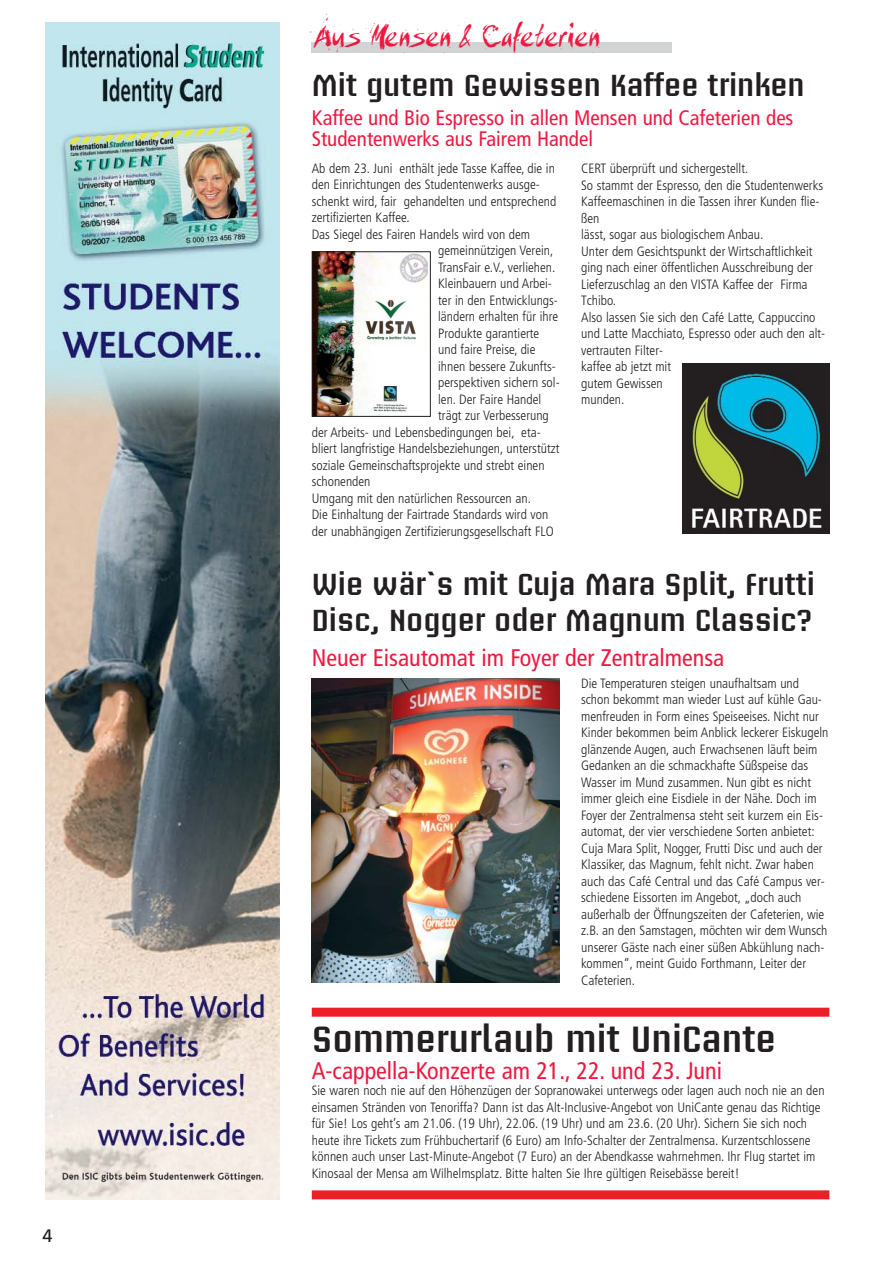
<style>
.page{position:relative;width:893px;height:1263px;background:#fff}
.page>*{position:absolute;margin:0;border:0;box-sizing:border-box;transform-origin:0 0}
.t1{font:36px "Briem Akademi MM 540 400";color:#231f20}
.t2{font:36px "Concept";letter-spacing:-.01em;color:#ed1941}
.t3{font:30px/36px "Briem Akademi MM 540 400";color:#231f20}
.t4{font:condensed 24px "Frutiger";color:#ed1941}
.t5{font:condensed 21px/21px "Frutiger";color:#ed1941}
.t6{font:18px "Frutiger";color:#231f20}
.t7{font:300 condensed 13.5px/16.5px "Frutiger";color:#231f20}
</style>
<div class="page">
<div style="left:312px;top:43px;width:360px;height:10px;background:#d1d3d4"></div>
<img style="left:45px;top:22px;width:234px;height:1177px">
<img style="left:314px;top:253px;width:113px;height:162px">
<div style="left:312px;top:251px;width:118px;height:166px;border:1px solid #231f20"></div>
<img style="left:682px;top:364px;width:147px;height:170px">
<img style="left:312px;top:678px;width:248px;height:304px">
<div style="left:312px;top:1190px;width:517px;height:9px;background:#ed1e25"></div>
<div style="left:312px;top:1008px;width:517px;height:9px;background:#ed1e25"></div>
<h3 class="t6" style="left:42px;top:1229px;width:12px">4</h3>
<h1 class="t2" style="left:312px;top:20px;width:290px">Aus Mensen &amp; Cafeterien</h1>
<h2 class="t3" style="left:312px;top:69px;width:494px">Mit gutem Gewissen Kaffee trinken</h2>
<h3 class="t5" style="left:312px;top:109px;width:483px">Kaffee und Bio Espresso in allen Mensen und Cafeterien des<br>Studentenwerks aus Fairem Handel</h3>
<p class="t7" style="left:312px;top:161px;width:245px">Ab dem 23. Juni enthält jede Tasse Kaffee, die in</p>
<p class="t7" style="left:312px;top:178px;width:229px">den Einrichtungen des Studentenwerks ausge-</p>
<p class="t7" style="left:312px;top:194px;width:246px">schenkt wird, fair gehandelten und entsprechend</p>
<p class="t7" style="left:312px;top:211px;width:99px">zertifizierten Kaffee.</p>
<p class="t7" style="left:312px;top:227px;width:220px">Das Siegel des Fairen Handels wird von dem</p>
<p class="t7" style="left:438px;top:244px;width:117px">gemeinnützigen Verein,</p>
<p class="t7" style="left:438px;top:260px;width:119px">TransFair e.V., verliehen.</p>
<p class="t7" style="left:438px;top:277px;width:115px">Kleinbauern und Arbei-</p>
<p class="t7" style="left:438px;top:293px;width:121px">ter in den Entwicklungs-</p>
<p class="t7" style="left:438px;top:310px;width:121px">ländern erhalten für ihre</p>
<p class="t7" style="left:438px;top:326px;width:103px">Produkte garantierte</p>
<p class="t7" style="left:438px;top:343px;width:99px">und faire Preise, die</p>
<p class="t7" style="left:438px;top:359px;width:119px">ihnen bessere Zukunfts-</p>
<p class="t7" style="left:438px;top:376px;width:123px">perspektiven sichern sol-</p>
<p class="t7" style="left:438px;top:392px;width:104px">len. Der Faire Handel</p>
<p class="t7" style="left:438px;top:409px;width:112px">trägt zur Verbesserung</p>
<p class="t7" style="left:312px;top:425px;width:230px">der Arbeits- und Lebensbedingungen bei, eta-</p>
<p class="t7" style="left:312px;top:441px;width:249px">bliert langfristige Handelsbeziehungen, unterstützt</p>
<p class="t7" style="left:312px;top:458px;width:234px">soziale Gemeinschaftsprojekte und strebt einen</p>
<p class="t7" style="left:312px;top:474px;width:60px">schonenden</p>
<p class="t7" style="left:312px;top:491px;width:221px">Umgang mit den natürlichen Ressourcen an.</p>
<p class="t7" style="left:312px;top:507px;width:238px">Die Einhaltung der Fairtrade Standards wird von</p>
<p class="t7" style="left:312px;top:524px;width:243px">der unabhängigen Zertifizierungsgesellschaft FLO</p>
<p class="t7" style="left:581px;top:161px;width:245px">CERT überprüft und sichergestellt.<br>So stammt der Espresso, den die Studentenwerks<br>Kaffeemaschinen in die Tassen ihrer Kunden flie&shy;ßen<br>lässt, sogar aus biologischem Anbau.<br>Unter dem Gesichtspunkt der Wirtschaftlichkeit ging nach einer öffentlichen Ausschreibung der<br>Lieferzuschlag an den VISTA Kaffee der Firma<br>Tchibo.<br>Also lassen Sie sich den Café Latte, Cappuccino und Latte Macchiato, Espresso oder auch den alt&shy;vertrauten Filter-<br>kaffee ab jetzt mit<br>gutem Gewissen<br>munden.</p>
<h2 class="t3" style="left:312px;top:568px;width:505px">Wie wär`s mit Cuja Mara Split, Frutti<br>Disc, Nogger oder Magnum Classic?</h2>
<h3 class="t4" style="left:312px;top:648px;width:414px">Neuer Eisautomat im Foyer der Zentralmensa</h3>
<p class="t7" style="left:581px;top:676px;width:249px">Die Temperaturen steigen unaufhaltsam und schon bekommt man wieder Lust auf kühle Gau&shy;menfreuden in Form eines Speiseeises. Nicht nur Kinder bekommen beim Anblick leckerer Eiskugeln glänzende Augen, auch Erwachsenen läuft beim Gedanken an die schmackhafte Süßspeise das Wasser im Mund zusammen. Nun gibt es nicht immer gleich eine Eisdiele in der Nähe. Doch im Foyer der Zentralmensa steht seit kurzem ein Eis&shy;automat, der vier verschiedene Sorten anbietet:<br>Cuja Mara Split, Nogger, Frutti Disc und auch der Klassiker, das Magnum, fehlt nicht. Zwar haben auch das Café Central und das Café Campus ver&shy;schiedene Eissorten im Angebot, „doch auch außerhalb der Öffnungszeiten der Cafeterien, wie z.B. an den Samstagen, möchten wir dem Wunsch unserer Gäste nach einer süßen Abkühlung nach&shy;kommen“, meint Guido Forthmann, Leiter der Cafeterien.</p>
<h1 class="t1" style="left:312px;top:1022px;width:466px">Sommerurlaub mit UniCante</h1>
<h3 class="t4" style="left:312px;top:1061px;width:412px">A-cappella-Konzerte am 21., 22. und 23. Juni</h3>
<p class="t7" style="left:312px;top:1083px;width:514px">Sie waren noch nie auf den Höhenzügen der Sopranowakei unterwegs oder lagen auch noch nie an den einsamen Stränden von Tenoriffa? Dann ist das Alt-Inclusive-Angebot von UniCante genau das Richtige für Sie! Los geht’s am 21.06. (19 Uhr), 22.06. (19 Uhr) und am 23.6. (20 Uhr). Sichern Sie sich noch heute ihre Tickets zum Frühbuchertarif (6 Euro) am Info-Schalter der Zentralmensa. Kurzentschlossene können auch unser Last-Minute-Angebot (7 Euro) an der Abendkasse wahrnehmen. Ihr Flug startet im Kinosaal der Mensa am Wilhelmsplatz. Bitte halten Sie Ihre gültigen Reisebässe bereit!</p>
</div>
